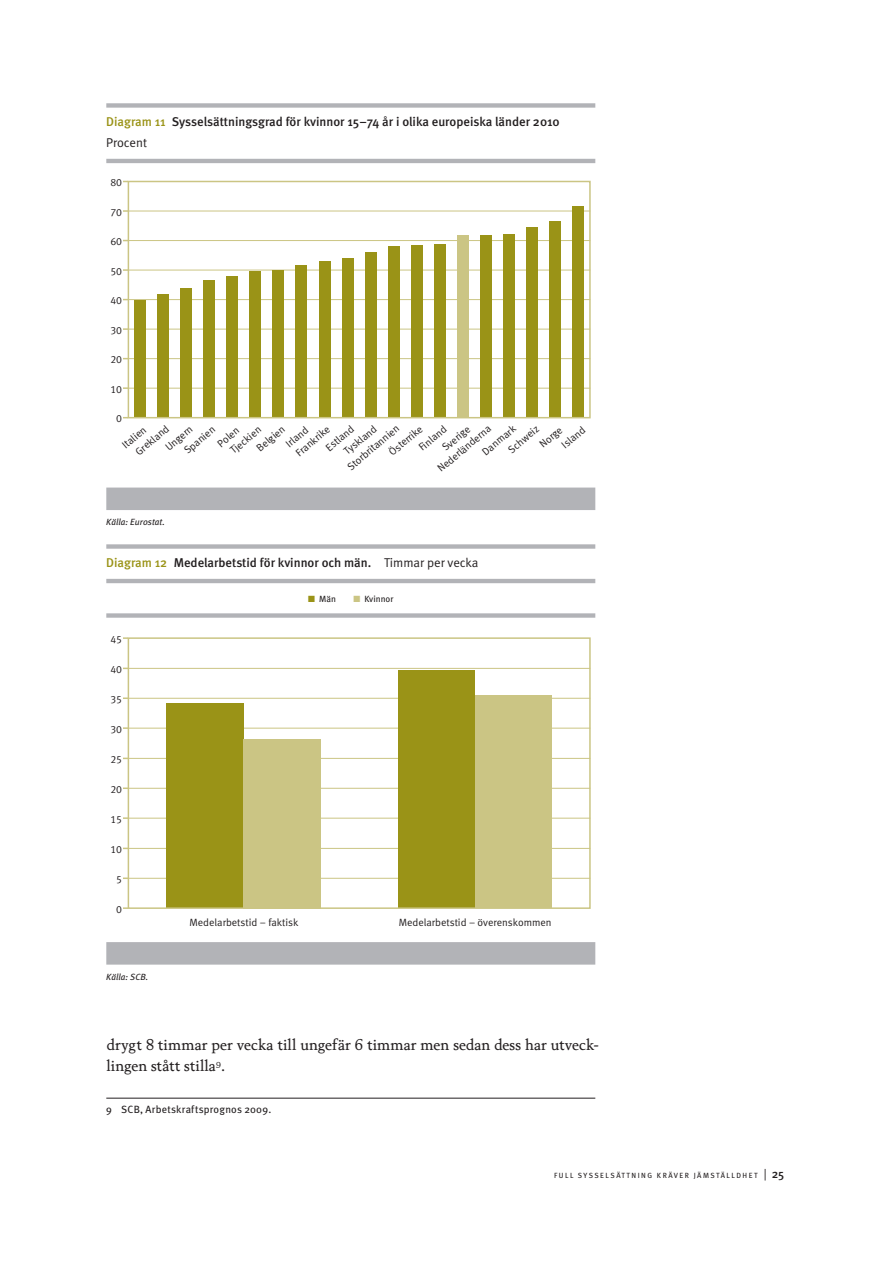
<style>
.page{position:relative;width:893px;height:1263px;background:#fff}
.page>*{position:absolute;margin:0;border:0;box-sizing:border-box;transform-origin:0 0}
.t1{font:15px/21px "Berling Nova Text Pro";color:#231f20}
.t2{font:500 12.75px "Meta";color:#231f20}
.t3{font:12.75px "Meta Normal";color:#231f20}
.t4{font:10.5px/16px "Meta Normal LF";color:#231f20}
.t5{font:10.5px "Meta";letter-spacing:.025em;color:#231f20}
.t6{font:italic 9px "Meta";letter-spacing:.005em;color:#231f20}
.t7{font:9px "Meta";color:#231f20}
.t8{font:7.5px "Meta";letter-spacing:.2em;color:#231f20}
.s1{color:#9a9317}
.s2{font-family:"Meta Normal";font-weight:400}
.s3{color:#cbc584}
.s4{font-family:"Meta Normal";font-size:12px}
.s5{font-weight:500;font-size:12px}
</style>
<div class="page">
<hr style="left:106px;top:1098px;width:489px;height:1px;background:#231f20">
<div style="left:106px;top:103px;width:489px;height:5px;background:#b2b3b7"></div>
<hr style="left:106px;top:159px;width:489px;height:4px;background:#b2b3b7">
<div style="left:106px;top:488px;width:489px;height:22px;background:#b2b3b7"></div>
<div style="left:106px;top:544px;width:489px;height:5px;background:#b2b3b7"></div>
<hr style="left:106px;top:579px;width:489px;height:4px;background:#b2b3b7">
<div style="left:106px;top:613px;width:489px;height:5px;background:#b2b3b7"></div>
<div style="left:106px;top:942px;width:489px;height:23px;background:#b2b3b7"></div>
<hr style="left:128px;top:388px;width:462px;height:1px;background:#cbc584">
<hr style="left:128px;top:358px;width:462px;height:1px;background:#cbc584">
<hr style="left:128px;top:329px;width:462px;height:1px;background:#cbc584">
<hr style="left:128px;top:299px;width:462px;height:1px;background:#cbc584">
<hr style="left:128px;top:270px;width:462px;height:1px;background:#cbc584">
<hr style="left:128px;top:240px;width:462px;height:1px;background:#cbc584">
<hr style="left:128px;top:211px;width:462px;height:1px;background:#cbc584">
<div style="left:134px;top:300px;width:12px;height:118px;background:#9a9317"></div>
<div style="left:157px;top:294px;width:12px;height:124px;background:#9a9317"></div>
<div style="left:180px;top:288px;width:12px;height:130px;background:#9a9317"></div>
<div style="left:203px;top:280px;width:12px;height:138px;background:#9a9317"></div>
<div style="left:226px;top:277px;width:12px;height:141px;background:#9a9317"></div>
<div style="left:249px;top:271px;width:12px;height:147px;background:#9a9317"></div>
<div style="left:272px;top:270px;width:12px;height:148px;background:#9a9317"></div>
<div style="left:295px;top:265px;width:12px;height:153px;background:#9a9317"></div>
<div style="left:319px;top:261px;width:11px;height:157px;background:#9a9317"></div>
<div style="left:342px;top:259px;width:11px;height:159px;background:#9a9317"></div>
<div style="left:365px;top:252px;width:11px;height:166px;background:#9a9317"></div>
<div style="left:388px;top:246px;width:11px;height:172px;background:#9a9317"></div>
<div style="left:411px;top:245px;width:12px;height:173px;background:#9a9317"></div>
<div style="left:434px;top:244px;width:12px;height:174px;background:#9a9317"></div>
<div style="left:457px;top:235px;width:12px;height:183px;background:#cbc584"></div>
<div style="left:480px;top:235px;width:12px;height:183px;background:#9a9317"></div>
<div style="left:504px;top:234px;width:11px;height:184px;background:#9a9317"></div>
<div style="left:527px;top:227px;width:11px;height:191px;background:#9a9317"></div>
<div style="left:550px;top:221px;width:11px;height:197px;background:#9a9317"></div>
<div style="left:573px;top:206px;width:11px;height:212px;background:#9a9317"></div>
<div style="left:128px;top:181px;width:463px;height:237px;border:2px solid #cbc584"></div>
<hr style="left:128px;top:878px;width:462px;height:1px;background:#cbc584">
<hr style="left:128px;top:848px;width:462px;height:1px;background:#cbc584">
<hr style="left:128px;top:818px;width:462px;height:1px;background:#cbc584">
<hr style="left:128px;top:788px;width:462px;height:1px;background:#cbc584">
<hr style="left:128px;top:758px;width:462px;height:1px;background:#cbc584">
<hr style="left:128px;top:728px;width:462px;height:1px;background:#cbc584">
<hr style="left:128px;top:698px;width:462px;height:1px;background:#cbc584">
<hr style="left:128px;top:668px;width:462px;height:1px;background:#cbc584">
<div style="left:167px;top:704px;width:77px;height:204px;background:#9a9317"></div>
<div style="left:244px;top:739px;width:77px;height:169px;background:#cbc584"></div>
<div style="left:398px;top:670px;width:76px;height:238px;background:#9a9317"></div>
<div style="left:475px;top:696px;width:76px;height:212px;background:#cbc584"></div>
<div style="left:128px;top:637px;width:463px;height:272px;border:2px solid #cbc584"></div>
<p class="t2" style="left:106px;top:114px;width:455px"><span class="s1">Diagram 11</span> Sysselsättningsgrad för kvinnor 15–74 år i olika europeiska länder 2010</p>
<p class="t3" style="left:106px;top:135px;width:42px">Procent</p>
<p class="t4" style="left:110px;top:174px;width:13px">80</p>
<p class="t4" style="left:110px;top:204px;width:13px">70</p>
<p class="t4" style="left:110px;top:233px;width:13px">60</p>
<p class="t4" style="left:110px;top:263px;width:13px">50</p>
<p class="t4" style="left:110px;top:292px;width:13px">40</p>
<p class="t4" style="left:110px;top:322px;width:13px">30</p>
<p class="t4" style="left:110px;top:351px;width:13px">20</p>
<p class="t4" style="left:110px;top:381px;width:13px">10</p>
<p class="t4" style="left:116px;top:410px;width:7px">0</p>
<p class="t4" style="left:468px;top:434px;width:42px;text-indent:-45px;rotate:-40deg">Nederländerna<br>Danmark</p>
<p class="t4" style="left:123px;top:437px;width:42px;line-height:13.8px;text-indent:-6px;rotate:-40deg">Italien<br>Grekland</p>
<p class="t4" style="left:335px;top:452px;width:66px;line-height:14px;text-indent:7px;rotate:-40deg">Tyskland<br>Storbritannien</p>
<p class="t4" style="left:415px;top:442px;width:34px;rotate:-40deg">Finland</p>
<p class="t4" style="left:312px;top:431px;width:35px;line-height:15.3px;text-indent:-26px;rotate:-40deg">Frankrike<br>Estland</p>
<p class="t4" style="left:525px;top:427px;width:28px;text-indent:-27px;rotate:-40deg">Schweiz<br>Norge</p>
<p class="t4" style="left:558px;top:440px;width:29px;rotate:-40deg">Island</p>
<p class="t4" style="left:272px;top:427px;width:27px;text-indent:-25px;rotate:-40deg">Belgien<br>Irland</p>
<p class="t4" style="left:385px;top:447px;width:42px;rotate:-40deg">Österrike</p>
<p class="t4" style="left:438px;top:442px;width:34px;rotate:-40deg">Sverige</p>
<p class="t4" style="left:171px;top:435px;width:38px;line-height:14.5px;text-indent:-12px;rotate:-40deg">Ungern<br>Spanien</p>
<p class="t4" style="left:218px;top:436px;width:38px;line-height:13.6px;text-indent:-6px;rotate:-40deg">Polen<br>Tjeckien</p>
<p class="t6" style="left:106px;top:517px;width:60px">Källa: Eurostat.</p>
<p class="t2" style="left:106px;top:555px;width:373px"><span class="s1">Diagram 12</span> Medelarbetstid för kvinnor och män. <span class="s2">Timmar per vecka</span></p>
<p class="t7" style="left:308px;top:593px;width:29px"><span class="s1">■</span> Män</p>
<p class="t7" style="left:353px;top:593px;width:42px"><span class="s3">■</span> Kvinnor</p>
<p class="t4" style="left:110px;top:631px;width:13px">45</p>
<p class="t4" style="left:110px;top:661px;width:13px">40</p>
<p class="t4" style="left:110px;top:691px;width:13px">35</p>
<p class="t4" style="left:110px;top:721px;width:13px">30</p>
<p class="t4" style="left:110px;top:751px;width:13px">25</p>
<p class="t4" style="left:110px;top:781px;width:13px">20</p>
<p class="t4" style="left:110px;top:811px;width:13px">15</p>
<p class="t4" style="left:110px;top:841px;width:13px">10</p>
<p class="t4" style="left:116px;top:871px;width:7px">5</p>
<p class="t4" style="left:116px;top:901px;width:7px">0</p>
<p class="t6" style="left:106px;top:971px;width:44px">Källa: SCB.</p>
<p class="t4" style="left:190px;top:914px;width:110px">Medelarbetstid – faktisk</p>
<p class="t4" style="left:399px;top:914px;width:154px">Medelarbetstid – överenskommen</p>
<h1 class="t1" style="left:106px;top:1034px;width:494px">drygt 8 timmar per vecka till ungefär 6 timmar men sedan dess har utveck&shy;lingen stått stilla<sup>9</sup>.</h1>
<p class="t5" style="left:106px;top:1103px;width:167px">9 SCB, Arbetskraftsprognos 2009.</p>
<p class="t8" style="left:554px;top:1171px;width:156px">Full syss els ätt ni ng kräver jämst</p>
<p class="t8" style="left:721px;top:1171px;width:65px">äll dhet <span class="s4">|</span> <span class="s5">25</span></p>
</div>
